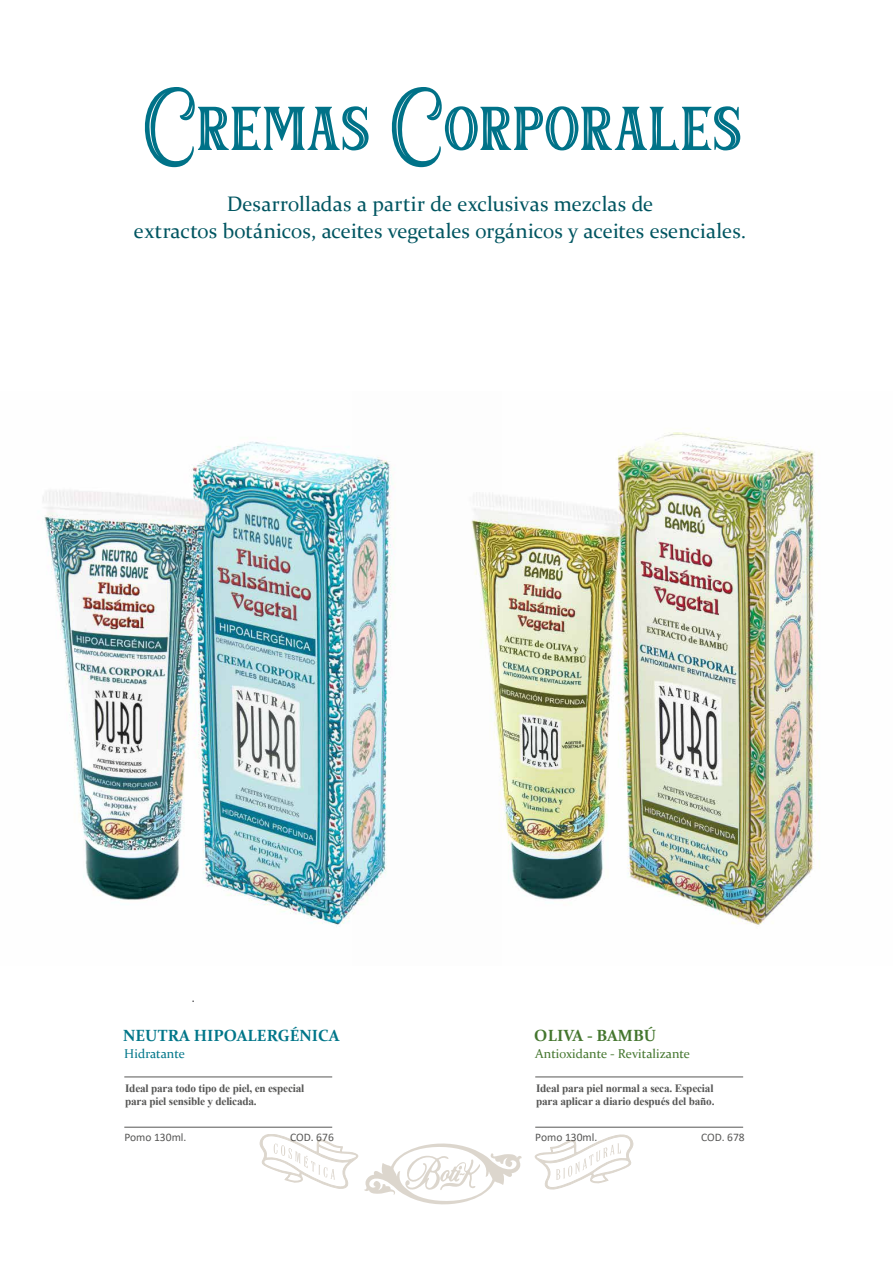
<style>
.page{position:relative;width:893px;height:1263px;background:#fff}
.page>*{position:absolute;margin:0;border:0;box-sizing:border-box;transform-origin:0 0}
.t1{font:90px "Barthez Inline";color:#007288}
.t2{font:21px/27px "Constantia";color:#005561;text-align:center}
.t3{font:700 16.2px "Constantia";color:#007689}
.t4{font:700 16.2px "Constantia";color:#44762e}
.t5{font:12.9px "Constantia";color:#44762e}
.t6{font:12.9px "Constantia";color:#007689}
.t7{font:11.55px "Calibri";color:#575756}
.t8{font:700 11.25px/12.5px "Times New Roman";letter-spacing:-.015em;color:#575756}
</style>
<div class="page">
<hr style="left:535px;top:1076px;width:208px;height:1px;background:#575756">
<hr style="left:535px;top:1127px;width:208px;height:1px;background:#575756">
<hr style="left:124px;top:1076px;width:208px;height:1px;background:#575756">
<hr style="left:124px;top:1127px;width:208px;height:1px;background:#575756">
<img style="left:43px;top:441px;width:309px;height:484px">
<img style="left:352px;top:428px;width:467px;height:497px">
<svg style="left:260px;top:1134px;width:373px;height:70px"></svg>
<h1 class="t1" style="left:144px;top:47px;width:599px">Cremas Corporales</h1>
<h2 class="t2" style="left:134px;top:190px;width:614px">Desarrolladas a partir de exclusivas mezclas de<br>extractos botánicos, aceites vegetales orgánicos y aceites esenciales.</h2>
<h3 class="t3" style="left:123px;top:1024px;width:218px">NEUTRA HIPOALERGÉNICA</h3>
<p class="t6" style="left:124px;top:1045px;width:62px">Hidratante</p>
<h3 class="t4" style="left:534px;top:1024px;width:123px">OLIVA - BAMBÚ</h3>
<p class="t5" style="left:535px;top:1045px;width:156px">Antioxidante - Revitalizante</p>
<p class="t8" style="left:125px;top:1082px;width:181px">Ideal para todo tipo de piel, en especial para piel sensible y delicada.</p>
<p class="t8" style="left:536px;top:1082px;width:180px">Ideal para piel normal a seca. Especial para aplicar a diario después del baño.</p>
<p class="t7" style="left:124px;top:1129px;width:64px">Pomo 130ml.</p>
<p class="t7" style="left:290px;top:1129px;width:45px">COD. 676</p>
<p class="t7" style="left:535px;top:1129px;width:64px">Pomo 130ml.</p>
<p class="t7" style="left:701px;top:1129px;width:45px">COD. 678</p>
</div>
